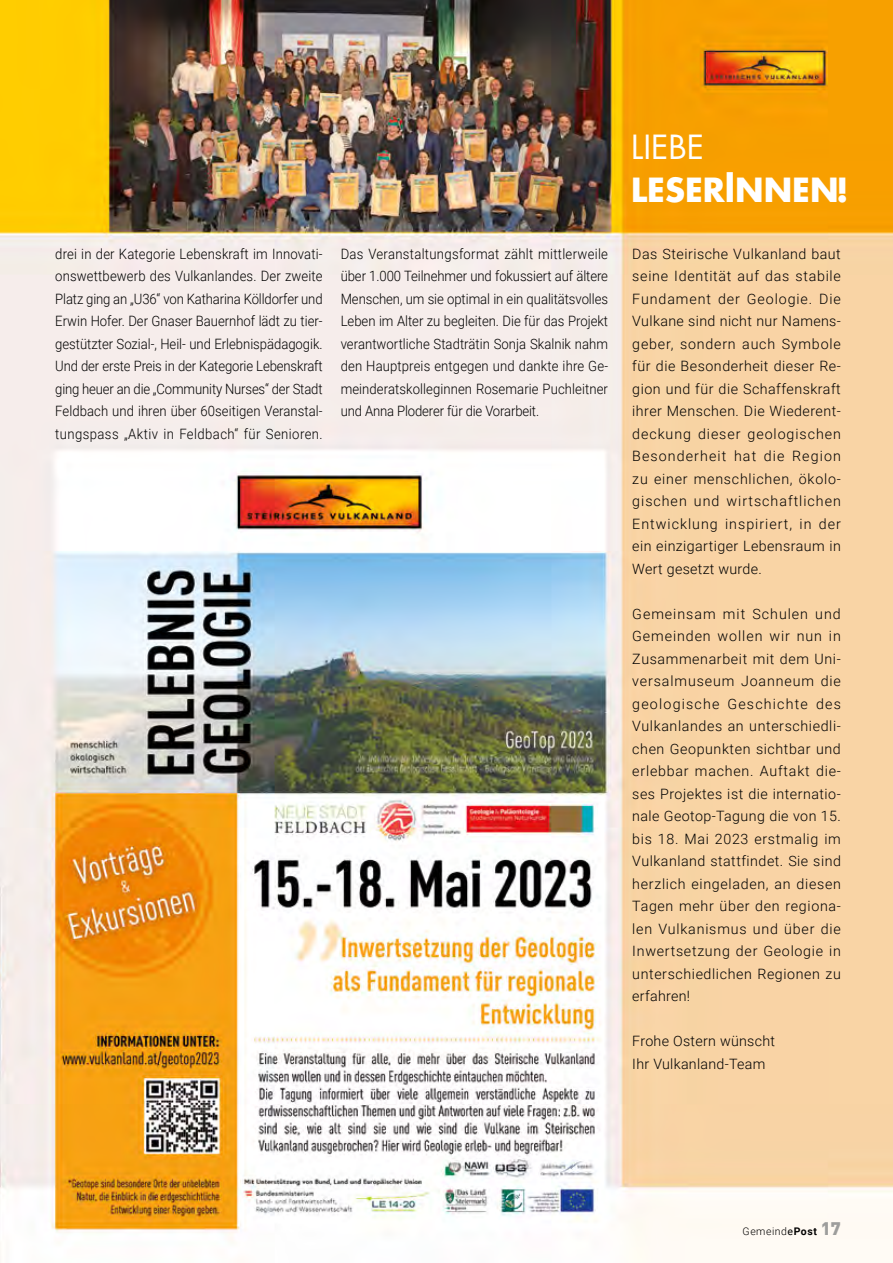
<style>
.page{position:relative;width:893px;height:1263px;background:#fff}
.page>*{position:absolute;margin:0;border:0;box-sizing:border-box;transform-origin:0 0}
.t1{font:700 32.4px/43.2px "Futura";color:#fff}
.t2{font:300 14.25px/22.5px "Roboto";letter-spacing:.02em;color:#000;text-align:justify}
.t3{font:300 14.25px/22.5px "Roboto";letter-spacing:.02em;color:#000;text-align:justify;scale:.92 1}
.t4{font:300 10.5px "Roboto";letter-spacing:.05em;color:#000}
.s1{font-weight:400}
.s2{font-size:39.6px}
.s3{font-weight:700}
.s4{font-family:"DIN";font-weight:900;font-size:18px;color:#9d9d9c}
</style>
<div class="page">
<img style="left:0;top:0;width:893px;height:1263px">
<p class="t3" style="left:55px;top:242px;width:292px">drei in der Kategorie Lebenskraft im Innovati&shy;onswettbewerb des Vulkanlandes. Der zweite Platz ging an „U36“ von Katharina Kölldorfer und Erwin Hofer. Der Gnaser Bauernhof lädt zu tier&shy;gestützter Sozial-, Heil- und Erlebnispädagogik.<br>Und der erste Preis in der Kategorie Lebenskraft ging heuer an die „Community Nurses“ der Stadt Feldbach und ihren über 60seitigen Veranstal&shy;tungspass „Aktiv in Feldbach“ für Senioren.</p>
<p class="t3" style="left:341px;top:242px;width:292px">Das Veranstaltungsformat zählt mittlerweile über 1.000 Teilnehmer und fokussiert auf ältere Menschen, um sie optimal in ein qualitätsvolles Leben im Alter zu begleiten. Die für das Projekt verantwortliche Stadträtin Sonja Skalnik nahm den Hauptpreis entgegen und dankte ihre Ge&shy;meinderatskolleginnen Rosemarie Puchleitner und Anna Ploderer für die Vorarbeit.</p>
<h1 class="t1" style="left:631px;top:124px;width:219px"><span class="s1">LIEBE<br></span>LESER<span class="s2">I</span>NNEN!</h1>
<p class="t2" style="left:632px;top:242px;width:210px">Das Steirische Vulkanland baut seine Identität auf das stabile Fundament der Geologie. Die Vulkane sind nicht nur Namens&shy;geber, sondern auch Symbole für die Besonderheit dieser Re&shy;gion und für die Schaffenskraft ihrer Menschen. Die Wiederent&shy;deckung dieser geologischen Besonderheit hat die Region zu einer menschlichen, ökolo&shy;gischen und wirtschaftlichen Entwicklung inspiriert, in der ein einzigartiger Lebensraum in Wert gesetzt wurde.</p>
<p class="t2" style="left:632px;top:602px;width:210px">Gemeinsam mit Schulen und Gemeinden wollen wir nun in Zusammenarbeit mit dem Uni&shy;versalmuseum Joanneum die geologische Geschichte des Vulkanlandes an unterschiedli&shy;chen Geopunkten sichtbar und erlebbar machen. Auftakt die&shy;ses Projektes ist die internatio&shy;nale Geotop-Tagung die von 15. bis 18. Mai 2023 erstmalig im Vulkanland stattfindet. Sie sind herzlich eingeladen, an diesen Tagen mehr über den regiona&shy;len Vulkanismus und über die Inwertsetzung der Geologie in unterschiedlichen Regionen zu erfahren!</p>
<p class="t2" style="left:632px;top:1030px;width:144px">Frohe Ostern wünscht<br>Ihr Vulkanland-Team</p>
<p class="t4" style="left:743px;top:1223px;width:100px">Gemeind<span class="s1">e</span><span class="s3">Post</span> <span class="s4">17</span></p>
</div>
